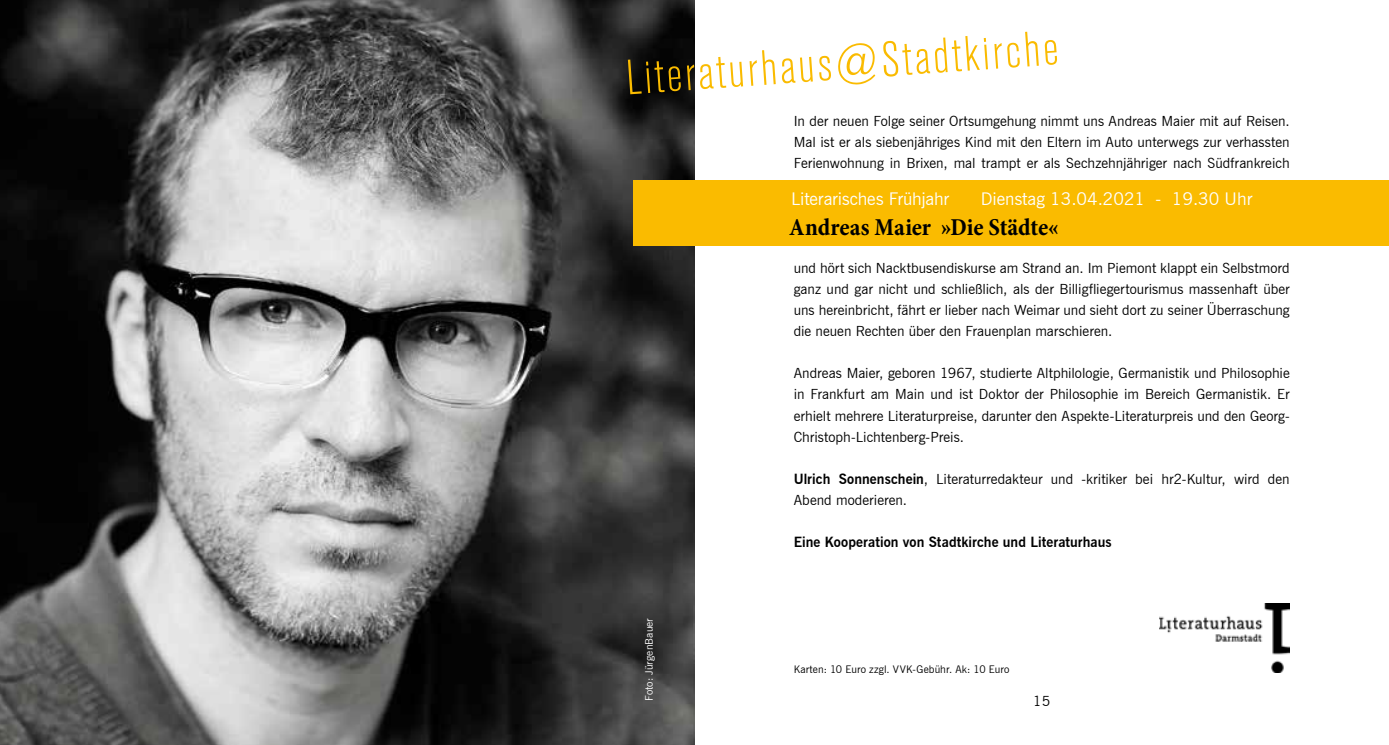
<style>
.page{position:relative;width:1389px;height:745px;background:#fff}
.page>*{position:absolute;margin:0;border:0;box-sizing:border-box;transform-origin:0 0}
.t1{font:300 condensed 49px "Akzidenz Grotesk BE";color:#fabb00}
.t2{font:700 condensed 24.5px "Minion Pro";color:#000}
.t3{font:17.5px "News Gothic BT";color:#fff}
.t4{font:14px/21px "News Gothic BT";color:#000;text-align:justify}
.t5{font:700 14px "News Gothic BT";letter-spacing:.005em;color:#000}
.t6{font:10.5px "News Gothic BT";letter-spacing:.01em;color:#000}
.t7{font:10.5px "News Gothic BT";letter-spacing:.01em;color:#fff}
.s1{font-weight:700}
</style>
<div class="page">
<img style="left:0;top:0;width:694px;height:744px">
<div style="left:633px;top:180px;width:756px;height:66px;background:#fabb00"></div>
<img style="left:1159px;top:603px;width:131px;height:69px">
<h1 class="t1" style="left:624px;top:51px;width:434px;rotate:-4deg">Literaturhaus@Stadtkirche</h1>
<p class="t4" style="left:794px;top:110px;width:498px">In der neuen Folge seiner Ortsumgehung nimmt uns Andreas Maier mit auf Reisen.<br>Mal ist er als siebenjähriges Kind mit den Eltern im Auto unterwegs zur verhassten Ferienwohnung in Brixen, mal trampt er als Sechzehnjähriger nach Südfrankreich</p>
<p class="t3" style="left:791px;top:188px;width:159px">Literarisches Frühjahr</p>
<p class="t3" style="left:981px;top:188px;width:273px">Dienstag 13.04.2021 - 19.30 Uhr</p>
<h2 class="t2" style="left:789px;top:210px;width:271px">Andreas Maier »Die Städte«</h2>
<p class="t7" style="left:643px;top:700px;width:84px;rotate:-90deg">Foto: JürgenBauer</p>
<p class="t4" style="left:794px;top:257px;width:498px">und hört sich Nacktbusendiskurse am Strand an. Im Piemont klappt ein Selbstmord ganz und gar nicht und schließlich, als der Billigfliegertourismus massenhaft über uns hereinbricht, fährt er lieber nach Weimar und sieht dort zu seiner Überraschung die neuen Rechten über den Frauenplan marschieren.</p>
<p class="t4" style="left:794px;top:362px;width:498px">Andreas Maier, geboren 1967, studierte Altphilologie, Germanistik und Philosophie in Frankfurt am Main und ist Doktor der Philosophie im Bereich Germanistik. Er erhielt mehrere Literaturpreise, darunter den Aspekte-Literaturpreis und den Georg-Christoph-Lichtenberg-Preis.</p>
<p class="t4" style="left:794px;top:467px;width:498px"><span class="s1">Ulrich Sonnenschein</span>, Literaturredakteur und -kritiker bei hr2-Kultur, wird den<br>Abend moderieren.</p>
<p class="t5" style="left:794px;top:533px;width:319px">Eine Kooperation von Stadtkirche und Literaturhaus</p>
<p class="t6" style="left:794px;top:662px;width:217px">Karten: 10 Euro zzgl. VVK-Gebühr. Ak: 10 Euro</p>
<p class="t4" style="left:1033px;top:690px;width:18px">15</p>
</div>
